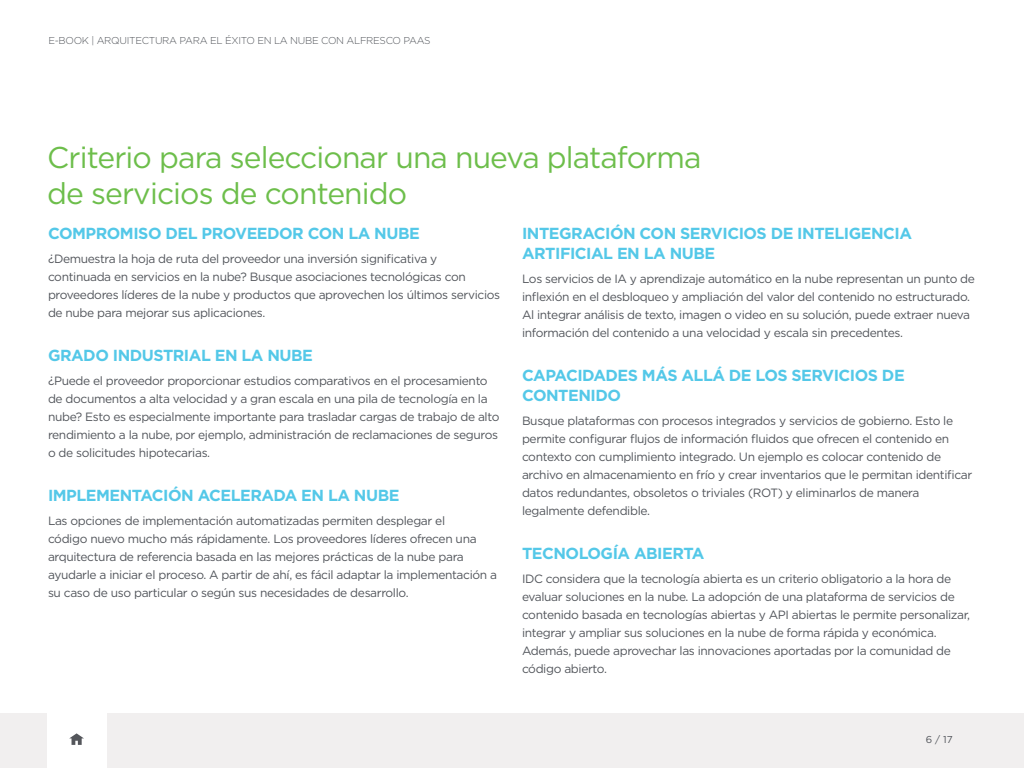
<style>
.page{position:relative;width:1024px;height:768px;background:#fff}
.page>*{position:absolute;margin:0;border:0;box-sizing:border-box;transform-origin:0 0}
.t1{font:30px/36px "Gotham";letter-spacing:-.03em;color:#6dbe4b}
.t2{font:700 16px/20px "Gotham";letter-spacing:-.03em;color:#54c8e8}
.t3{font:12px/18px "Gotham";letter-spacing:-.03em;color:#52555b}
.t4{font:300 10px "Gotham HTF";letter-spacing:-.03em;color:#52555b}
.t5{font:10px "Gotham HTF";color:#52555b}
</style>
<div class="page">
<div style="left:0;top:713px;width:1024px;height:55px;background:#f1efef"></div>
<div style="left:47px;top:713px;width:59px;height:55px;background:#fff"></div>
<svg style="left:69px;top:733px;width:15px;height:12px"></svg>
<p class="t4" style="left:48px;top:35px;width:384px">E-BOOK | ARQUITECTURA PARA EL ÉXITO EN LA NUBE CON ALFRESCO PAAS</p>
<h1 class="t1" style="left:47px;top:138px;width:656px">Criterio para seleccionar una nueva plataforma de servicios de contenido</h1>
<h2 class="t2" style="left:48px;top:223px;width:373px">COMPROMISO DEL PROVEEDOR CON LA NUBE</h2>
<p class="t3" style="left:48px;top:249px;width:454px">¿Demuestra la hoja de ruta del proveedor una inversión significativa y continuada en servicios en la nube? Busque asociaciones tecnológicas con proveedores líderes de la nube y productos que aprovechen los últimos servicios de nube para mejorar sus aplicaciones.</p>
<h2 class="t2" style="left:48px;top:345px;width:266px">GRADO INDUSTRIAL EN LA NUBE</h2>
<p class="t3" style="left:48px;top:371px;width:453px">¿Puede el proveedor proporcionar estudios comparativos en el procesamiento de documentos a alta velocidad y a gran escala en una pila de tecnología en la nube? Esto es especialmente importante para trasladar cargas de trabajo de alto rendimiento a la nube, por ejemplo, administración de reclamaciones de seguros o de solicitudes hipotecarias.</p>
<h2 class="t2" style="left:48px;top:485px;width:353px">IMPLEMENTACIÓN ACELERADA EN LA NUBE</h2>
<p class="t3" style="left:48px;top:511px;width:451px">Las opciones de implementación automatizadas permiten desplegar el<br>código nuevo mucho más rápidamente. Los proveedores líderes ofrecen una arquitectura de referencia basada en las mejores prácticas de la nube para ayudarle a iniciar el proceso. A partir de ahí, es fácil adaptar la implementación a su caso de uso particular o según sus necesidades de desarrollo.</p>
<h2 class="t2" style="left:522px;top:223px;width:392px">INTEGRACIÓN CON SERVICIOS DE INTELIGENCIA<br>ARTIFICIAL EN LA NUBE</h2>
<p class="t3" style="left:522px;top:269px;width:454px">Los servicios de IA y aprendizaje automático en la nube representan un punto de inflexión en el desbloqueo y ampliación del valor del contenido no estructurado.<br>Al integrar análisis de texto, imagen o video en su solución, puede extraer nueva información del contenido a una velocidad y escala sin precedentes.</p>
<h2 class="t2" style="left:522px;top:365px;width:384px">CAPACIDADES MÁS ALLÁ DE LOS SERVICIOS DE<br>CONTENIDO</h2>
<p class="t3" style="left:522px;top:411px;width:452px">Busque plataformas con procesos integrados y servicios de gobierno. Esto le permite configurar flujos de información fluidos que ofrecen el contenido en contexto con cumplimiento integrado. Un ejemplo es colocar contenido de archivo en almacenamiento en frío y crear inventarios que le permitan identificar datos redundantes, obsoletos o triviales (ROT) y eliminarlos de manera legalmente defendible.</p>
<h2 class="t2" style="left:522px;top:543px;width:184px">TECNOLOGÍA ABIERTA</h2>
<p class="t3" style="left:522px;top:569px;width:450px">IDC considera que la tecnología abierta es un criterio obligatorio a la hora de evaluar soluciones en la nube. La adopción de una plataforma de servicios de contenido basada en tecnologías abiertas y API abiertas le permite personalizar, integrar y ampliar sus soluciones en la nube de forma rápida y económica.<br>Además, puede aprovechar las innovaciones aportadas por la comunidad de código abierto.</p>
<p class="t5" style="left:926px;top:734px;width:29px">6 / 17</p>
</div>
